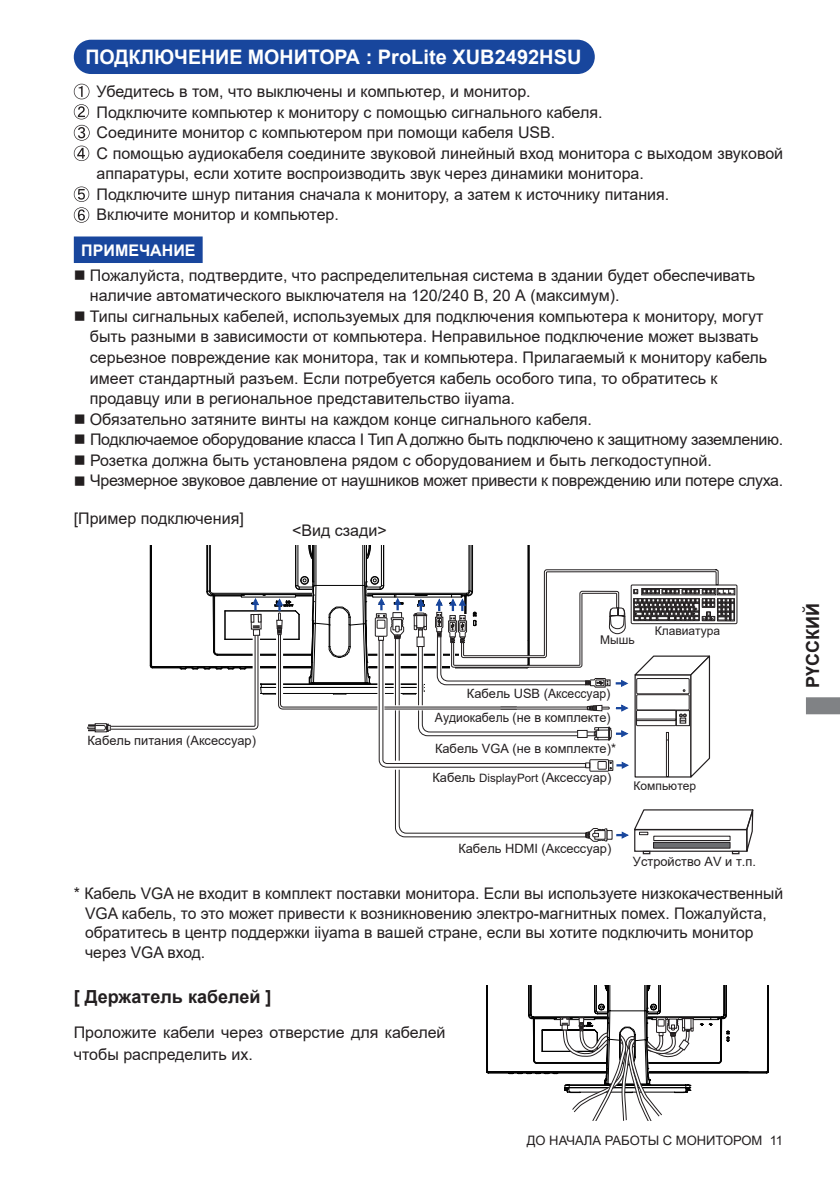
<style>
.page{position:relative;width:840px;height:1191px;background:#fff}
.page>*{position:absolute;margin:0;border:0;box-sizing:border-box;transform-origin:0 0}
.t1{font:700 20px "Arial";color:#fff}
.t2{font:700 18px "Arial";color:#231f20}
.t3{font:16px/20.6px "Arial";color:#231f20}
.t4{font:16px "Arial";letter-spacing:-.02em;color:#231f20}
.t5{font:16px "Arial";letter-spacing:-.025em;color:#231f20}
.t6{font:700 16px "Arial";color:#fff}
.t7{font:13px "Arial";color:#231f20}
.t8{font:12.8px "Arial";color:#231f20}
.t9{font:12.8px "Arial";color:#231f20;scale:.95 1}
.t10{font:12px "Arial";color:#231f20}
.s1{font-size:11.6px}
</style>
<div class="page">
<svg style="left:806px;top:697px;width:33px;height:17px"></svg>
<div style="left:75px;top:41px;width:518px;height:32px;background:#18469d;border-radius:16px"></div>
<div style="left:74px;top:40px;width:520px;height:34px;border:2px solid #18469d;border-radius:16px"></div>
<svg style="left:74px;top:84px;width:15px;height:35px"></svg>
<svg style="left:74px;top:125px;width:15px;height:15px"></svg>
<svg style="left:74px;top:146px;width:15px;height:15px"></svg>
<svg style="left:74px;top:186px;width:15px;height:37px"></svg>
<div style="left:74px;top:236px;width:128px;height:27px;background:#18469d;border:2px solid #18469d"></div>
<svg style="left:486px;top:985px;width:282px;height:136px"></svg>
<svg style="left:87px;top:546px;width:666px;height:309px"></svg>
<p class="t1" style="left:85px;top:43px;width:497px">ПОДКЛЮЧЕНИЕ МОНИТОРА : ProLite XUB2492HSU</p>
<p class="t3" style="left:96px;top:81px;width:687px">Убедитесь в том, что выключены и компьютер, и монитор.<br>Подключите компьютер к монитору с помощью сигнального кабеля.<br>Соедините монитор с компьютером при помощи кабеля USB.<br>С помощью аудиокабеля соедините звуковой линейный вход монитора с выходом звуковой аппаратуры, если хотите воспроизводить звук через динамики монитора.<br>Подключите шнур питания сначала к монитору, а затем к источнику питания.<br>Включите монитор и компьютер.</p>
<p class="t6" style="left:81px;top:239px;width:116px">ПРИМЕЧАНИЕ</p>
<p class="t3" style="left:90px;top:265px;width:666px;text-indent:-16px">■ Пожалуйста, подтвердите, что распределительная система в здании будет обеспечивать наличие автоматического выключателя на 120/240 В, 20 А (максимум).</p>
<p class="t3" style="left:90px;top:306px;width:678px;text-indent:-16px">■ Типы сигнальных кабелей, используемых для подключения компьютера к монитору, могут быть разными в зависимости от компьютера. Неправильное подключение может вызвать серьезное повреждение как монитора, так и компьютера. Прилагаемый к монитору кабель имеет стандартный разъем. Если потребуется кабель особого типа, то обратитесь к продавцу или в региональное представительство iiyama.</p>
<p class="t3" style="left:74px;top:408px;width:519px">■ Обязательно затяните винты на каждом конце сигнального кабеля.</p>
<p class="t5" style="left:74px;top:428px;width:710px">■ Подключаемое оборудование класса I Тип A должно быть подключено к защитному заземлению.</p>
<p class="t3" style="left:74px;top:450px;width:639px">■ Розетка должна быть установлена рядом с оборудованием и быть легкодоступной.</p>
<p class="t4" style="left:74px;top:469px;width:710px">■ Чрезмерное звуковое давление от наушников может привести к повреждению или потере слуха.</p>
<p class="t3" style="left:74px;top:508px;width:171px">[Пример подключения]</p>
<p class="t3" style="left:292px;top:520px;width:96px">&lt;Вид сзади&gt;</p>
<p class="t8" style="left:87px;top:731px;width:170px">Кабель питания (Аксессуар)</p>
<p class="t10" style="left:600px;top:631px;width:36px">Мышь</p>
<p class="t8" style="left:466px;top:685px;width:145px">Кабель USB (Аксессуар)</p>
<p class="t9" style="left:434px;top:708px;width:186px">Аудиокабель (не в комплекте)</p>
<p class="t8" style="left:435px;top:739px;width:182px">Кабель VGA (не в комплекте)*</p>
<p class="t10" style="left:654px;top:623px;width:67px">Клавиатура</p>
<p class="t8" style="left:432px;top:769px;width:180px">Кабель <span class="s1">DisplayPort</span> (Аксессуар)</p>
<p class="t10" style="left:633px;top:777px;width:64px">Компьютер</p>
<p class="t2" style="left:799px;top:688px;width:86px;rotate:-90deg">РҮССКИЙ</p>
<p class="t8" style="left:458px;top:840px;width:154px">Кабель HDMI (Аксессуар)</p>
<p class="t8" style="left:632px;top:853px;width:124px">Устройство AV и т.п.</p>
<p class="t3" style="left:85px;top:883px;width:699px;line-height:19.8px;text-indent:-11px">* Кабель VGA не входит в комплект поставки монитора. Если вы используете низкокачественный VGA кабель, то это может привести к возникновению электро-магнитных помех. Пожалуйста, обратитесь в центр поддержки iiyama в вашей стране, если вы хотите подключить монитор через VGA вход.</p>
<p class="t2" style="left:74px;top:984px;width:199px">[ Держатель кабелей ]</p>
<p class="t3" style="left:74px;top:1022px;width:373px;line-height:21.2px">Проложите кабели через отверстие для кабелей чтобы распределить их.</p>
<p class="t7" style="left:526px;top:1131px;width:258px">ДО НАЧАЛА РАБОТЫ С МОНИТОРОМ 11</p>
</div>
